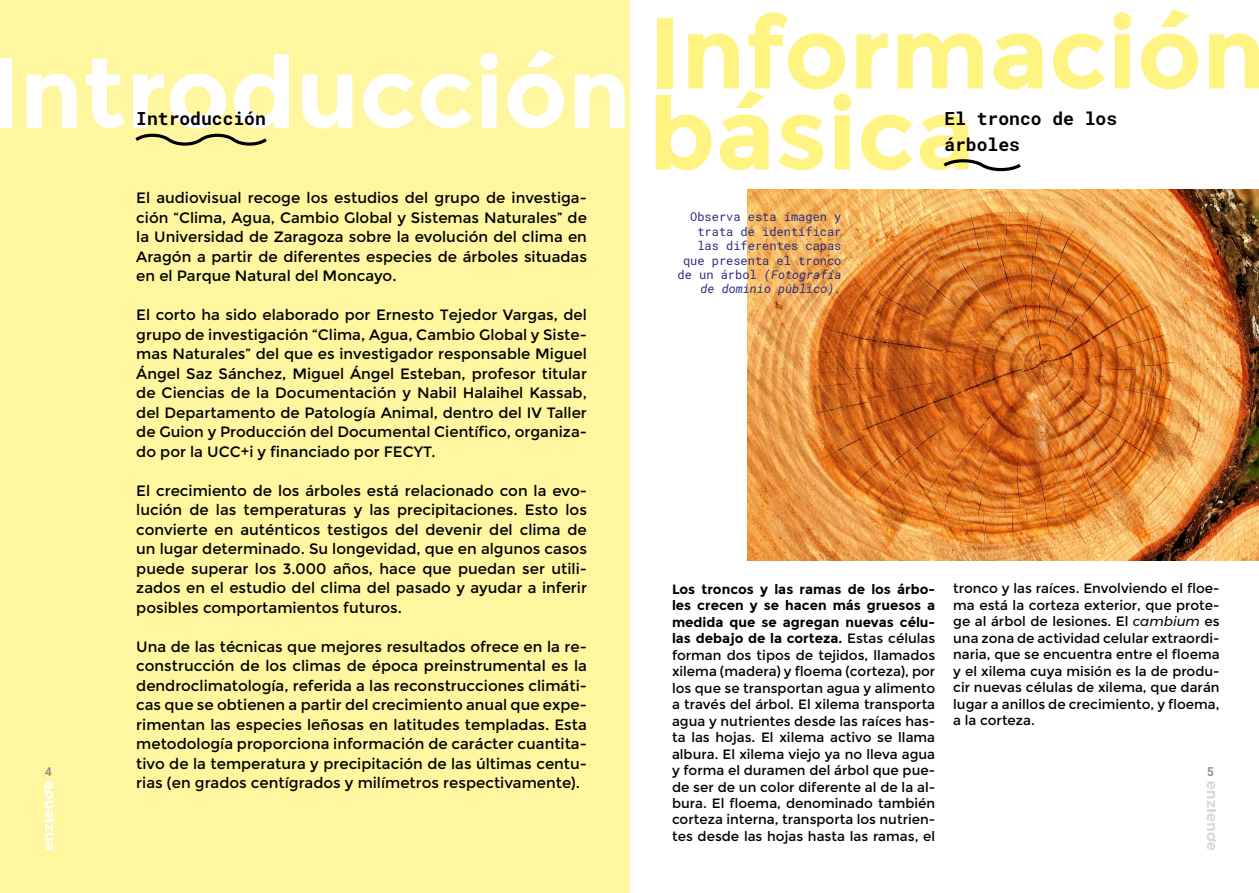
<style>
.page{position:relative;width:1259px;height:893px;background:#fff}
.page>*{position:absolute;margin:0;border:0;box-sizing:border-box;transform-origin:0 0}
.t1{font:700 100.5px/81px "Montserrat";color:#fff482}
.t2{font:700 99px "Montserrat";color:#fff}
.t3{font:700 18px/25.5px "Roboto Mono";color:#000}
.t4{font:15px/19.5px "Montserrat";color:#000;text-align:justify}
.t5{font:13.5px/16.5px "Montserrat";color:#000;text-align:justify}
.t6{font:500 12.3px "Roboto Mono";color:#878787}
.t7{font:12px/14.4px "Roboto Mono";color:#2e2c7d;text-align:right}
.s1{font-style:italic}
.s2{font-weight:700}
</style>
<div class="page">
<svg style="left:1206px;top:781px;width:10px;height:69px"></svg>
<div style="left:0;top:0;width:629px;height:893px;background:#fff6a0"></div>
<svg style="left:44px;top:781px;width:9px;height:69px"></svg>
<svg style="left:135px;top:133px;width:132px;height:13px"></svg>
<svg style="left:943px;top:159px;width:78px;height:13px"></svg>
<img style="left:748px;top:190px;width:511px;height:371px">
<h1 class="t1" style="left:648px;top:13px;width:619px">Información básica</h1>
<h2 class="t2" style="left:-12px;top:34px;width:645px">Introducción</h2>
<p class="t3" style="left:136px;top:105px;width:131px">Introducción</p>
<p class="t3" style="left:944px;top:105px;width:174px">El tronco de los árboles</p>
<p class="t6" style="left:45px;top:763px;width:9px">4</p>
<p class="t4" style="left:136px;top:188px;width:452px">El audiovisual recoge los estudios del grupo de investiga&shy;ción “Clima, Agua, Cambio Global y Sistemas Naturales” de la Universidad de Zaragoza sobre la evolución del clima en Aragón a partir de diferentes especies de árboles situadas en el Parque Natural del Moncayo.</p>
<p class="t4" style="left:136px;top:305px;width:452px">El corto ha sido elaborado por Ernesto Tejedor Vargas, del grupo de investigación “Clima, Agua, Cambio Global y Siste&shy;mas Naturales” del que es investigador responsable Miguel Ángel Saz Sánchez, Miguel Ángel Esteban, profesor titular de Ciencias de la Documentación y Nabil Halaihel Kassab, del Departamento de Patología Animal, dentro del IV Taller de Guion y Producción del Documental Científico, organiza&shy;do por la UCC+i y financiado por FECYT.</p>
<p class="t4" style="left:136px;top:481px;width:452px">El crecimiento de los árboles está relacionado con la evo&shy;lución de las temperaturas y las precipitaciones. Esto los convierte en auténticos testigos del devenir del clima de un lugar determinado. Su longevidad, que en algunos casos puede superar los 3.000 años, hace que puedan ser utili&shy;zados en el estudio del clima del pasado y ayudar a inferir posibles comportamientos futuros.</p>
<p class="t4" style="left:136px;top:637px;width:452px">Una de las técnicas que mejores resultados ofrece en la re&shy;construcción de los climas de época preinstrumental es la dendroclimatología, referida a las reconstrucciones climáti&shy;cas que se obtienen a partir del crecimiento anual que expe&shy;rimentan las especies leñosas en latitudes templadas. Esta metodología proporciona información de carácter cuantita&shy;tivo de la temperatura y precipitación de las últimas centu&shy;rias (en grados centígrados y milímetros respectivamente).</p>
<p class="t7" style="left:677px;top:209px;width:165px">Observa esta imagen y trata de identificar las diferentes capas que presenta el tronco de un árbol <span class="s1">(Fotografía de dominio público).</span></p>
<p class="t5" style="left:672px;top:581px;width:265px"><span class="s2">Los troncos y las ramas de los árbo&shy;les crecen y se hacen más gruesos a medida que se agregan nuevas célu&shy;las debajo de la corteza.</span> Estas células forman dos tipos de tejidos, llamados xilema (madera) y floema (corteza), por los que se transportan agua y alimento a través del árbol. El xilema transporta agua y nutrientes desde las raíces has&shy;ta las hojas. El xilema activo se llama albura. El xilema viejo ya no lleva agua y forma el duramen del árbol que pue&shy;de ser de un color diferente al de la al&shy;bura. El floema, denominado también corteza interna, transporta los nutrien&shy;tes desde las hojas hasta las ramas, el</p>
<p class="t5" style="left:953px;top:581px;width:268px">tronco y las raíces. Envolviendo el floe&shy;ma está la corteza exterior, que prote&shy;ge al árbol de lesiones. El <span class="s1">cambium</span> es una zona de actividad celular extraordi&shy;naria, que se encuentra entre el floema y el xilema cuya misión es la de produ&shy;cir nuevas células de xilema, que darán lugar a anillos de crecimiento, y floema, a la corteza.</p>
<p class="t6" style="left:1206px;top:763px;width:9px">5</p>
</div>
